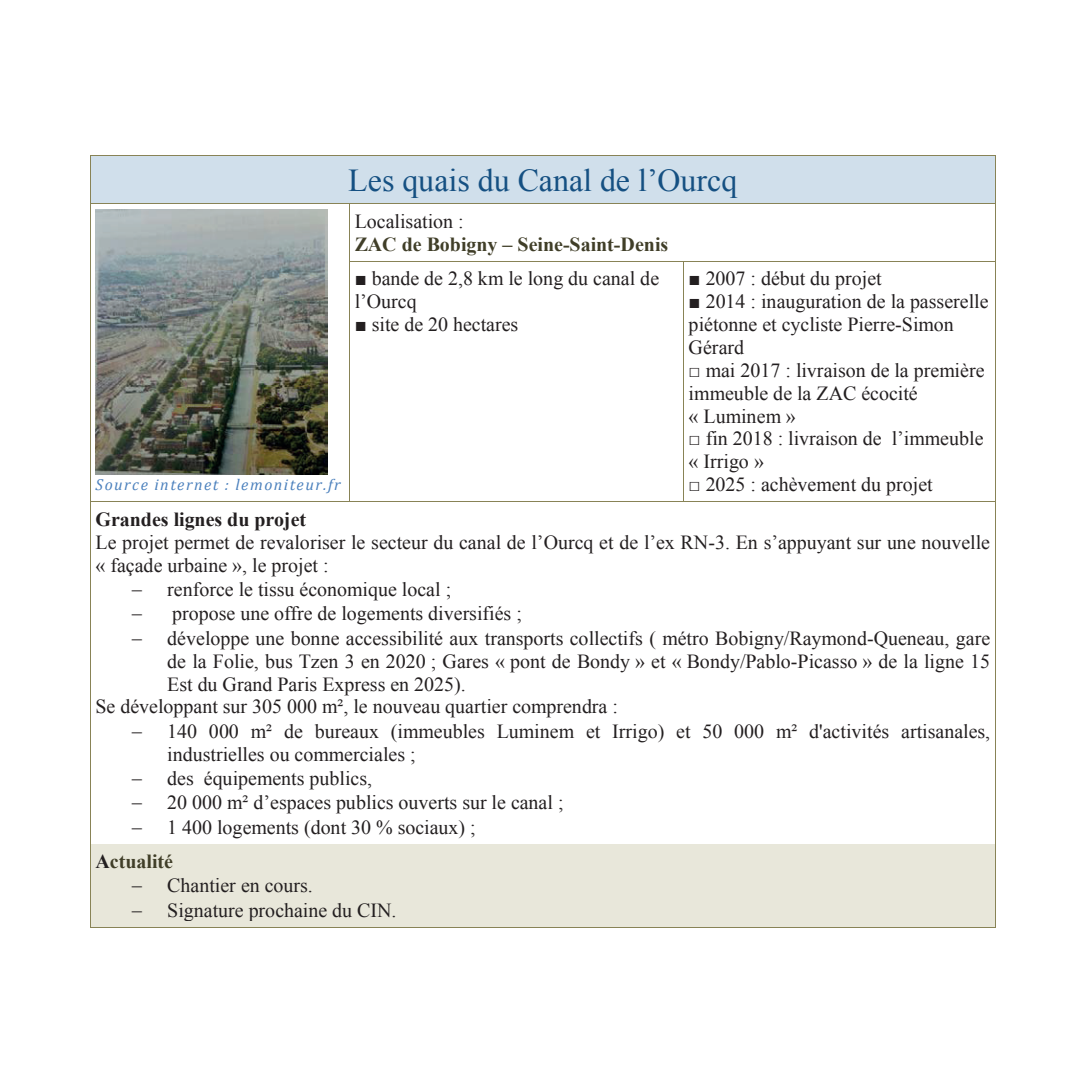
<style>
.page{position:relative;width:1078px;height:1078px;background:#fff}
.page>*{position:absolute;margin:0;border:0;box-sizing:border-box;transform-origin:0 0}
.t1{font:32px "Times New Roman";color:#155082}
.t2{font:20px/23px "Times New Roman";color:#231f20}
.t3{font:700 20px "Times New Roman";color:#403e28}
.t4{font:700 20px "Times New Roman";color:#231f20}
.t5{font:italic 15.8px "Cambria";letter-spacing:.095em;color:#4c81bd}
.s1{font-weight:700}
.s2{font-weight:700;color:#403e28}
</style>
<div class="page">
<div style="left:90px;top:161px;width:5px;height:37px;background:#d0dfeb"></div>
<div style="left:989px;top:161px;width:6px;height:37px;background:#d0dfeb"></div>
<div style="left:95px;top:161px;width:894px;height:37px;background:#d0dfeb"></div>
<hr style="left:91px;top:155px;width:904px;height:1px;background:#888356">
<div style="left:91px;top:156px;width:904px;height:5px;background:#d0dfeb"></div>
<div style="left:90px;top:198px;width:905px;height:5px;background:#d0dfeb"></div>
<hr style="left:90px;top:161px;width:1px;height:42px;background:#888356">
<hr style="left:995px;top:161px;width:1px;height:42px;background:#888356">
<img style="left:95px;top:209px;width:232px;height:265px">
<hr style="left:91px;top:203px;width:258px;height:1px;background:#888356">
<hr style="left:349px;top:203px;width:646px;height:1px;background:#888356">
<hr style="left:90px;top:209px;width:1px;height:52px;background:#888356">
<hr style="left:349px;top:209px;width:1px;height:52px;background:#888356">
<hr style="left:995px;top:209px;width:1px;height:52px;background:#888356">
<hr style="left:349px;top:261px;width:334px;height:1px;background:#888356">
<hr style="left:683px;top:261px;width:312px;height:1px;background:#888356">
<hr style="left:90px;top:267px;width:1px;height:234px;background:#888356">
<hr style="left:349px;top:267px;width:1px;height:234px;background:#888356">
<hr style="left:683px;top:267px;width:1px;height:234px;background:#888356">
<hr style="left:995px;top:267px;width:1px;height:234px;background:#888356">
<hr style="left:91px;top:501px;width:258px;height:1px;background:#888356">
<hr style="left:349px;top:501px;width:334px;height:1px;background:#888356">
<hr style="left:683px;top:501px;width:312px;height:1px;background:#888356">
<hr style="left:90px;top:507px;width:1px;height:336px;background:#888356">
<hr style="left:995px;top:507px;width:1px;height:336px;background:#888356">
<div style="left:90px;top:849px;width:5px;height:72px;background:#e8e7da"></div>
<div style="left:989px;top:849px;width:6px;height:72px;background:#e8e7da"></div>
<div style="left:95px;top:849px;width:894px;height:23px;background:#e8e7da"></div>
<div style="left:95px;top:872px;width:894px;height:24px;background:#e8e7da"></div>
<div style="left:95px;top:896px;width:894px;height:25px;background:#e8e7da"></div>
<hr style="left:91px;top:843px;width:904px;height:1px;background:#888356">
<div style="left:91px;top:844px;width:904px;height:5px;background:#e8e7da"></div>
<div style="left:90px;top:921px;width:905px;height:5px;background:#e8e7da"></div>
<hr style="left:90px;top:849px;width:1px;height:77px;background:#888356">
<hr style="left:91px;top:926px;width:904px;height:1px;background:#888356">
<hr style="left:995px;top:849px;width:1px;height:77px;background:#888356">
<h1 class="t1" style="left:348px;top:159px;width:390px">Les quais du Canal de l’Ourcq</h1>
<p class="t2" style="left:354px;top:209px;width:111px">Localisation :</p>
<p class="t3" style="left:354px;top:230px;width:315px">ZAC de Bobigny – Seine-Saint-Denis</p>
<p class="t2" style="left:354px;top:266px;width:306px">■ bande de 2,8 km le long du canal de l’Ourcq</p>
<p class="t2" style="left:354px;top:312px;width:165px">■ site de 20 hectares</p>
<p class="t5" style="left:95px;top:473px;width:247px">Source internet : lemoniteur.fr</p>
<p class="t2" style="left:688px;top:266px;width:195px">■ 2007 : début du projet</p>
<p class="t2" style="left:688px;top:289px;width:301px">■ 2014 : inauguration de la passerelle piétonne et cycliste Pierre-Simon<br>Gérard</p>
<p class="t2" style="left:688px;top:358px;width:297px">□ mai 2017 : livraison de la première immeuble de la ZAC écocité<br>« Luminem »</p>
<p class="t2" style="left:688px;top:426px;width:296px">□ fin 2018 : livraison de l’immeuble « Irrigo »</p>
<p class="t2" style="left:688px;top:472px;width:245px">□ 2025 : achèvement du projet</p>
<p class="t4" style="left:95px;top:505px;width:212px">Grandes lignes du projet</p>
<p class="t2" style="left:95px;top:530px;width:895px">Le projet permet de revaloriser le secteur du canal de l’Ourcq et de l’ex RN-3. En s’appuyant sur une nouvelle</p>
<p class="t2" style="left:95px;top:553px;width:235px">« façade urbaine », le projet :</p>
<p class="t2" style="left:131px;top:577px;width:321px">− renforce le tissu économique local ;</p>
<p class="t2" style="left:172px;top:601px;width:351px">propose une offre de logements diversifiés ;</p>
<p class="t2" style="left:131px;top:626px;width:860px">− développe une bonne accessibilité aux transports collectifs ( métro Bobigny/Raymond-Queneau, gare</p>
<p class="t2" style="left:167px;top:649px;width:824px">de la Folie, bus Tzen 3 en 2020 ; Gares « pont de Bondy » et « Bondy/Pablo-Picasso » de la ligne 15</p>
<p class="t2" style="left:167px;top:672px;width:300px">Est du Grand Paris Express en 2025).</p>
<p class="t2" style="left:95px;top:694px;width:524px">Se développant sur 305 000 m², le nouveau quartier comprendra :</p>
<p class="t2" style="left:131px;top:719px;width:860px">− 140 000 m² de bureaux (immeubles Luminem et Irrigo) et 50 000 m² d'activités artisanales,</p>
<p class="t2" style="left:167px;top:742px;width:250px">industrielles ou commerciales ;</p>
<p class="t2" style="left:131px;top:766px;width:242px">− des équipements publics,</p>
<p class="t2" style="left:131px;top:790px;width:433px">− 20 000 m² d’espaces publics ouverts sur le canal ;</p>
<p class="t2" style="left:131px;top:815px;width:346px">− 1 400 logements (dont 30 % sociaux) ;</p>
<p class="t2" style="left:131px;top:849px;width:267px;line-height:24.2px;text-indent:-36px"><span class="s1">A</span><span class="s2">ctualité<br></span>− Chantier en cours.<br>− Signature prochaine du CIN.</p>
</div>
